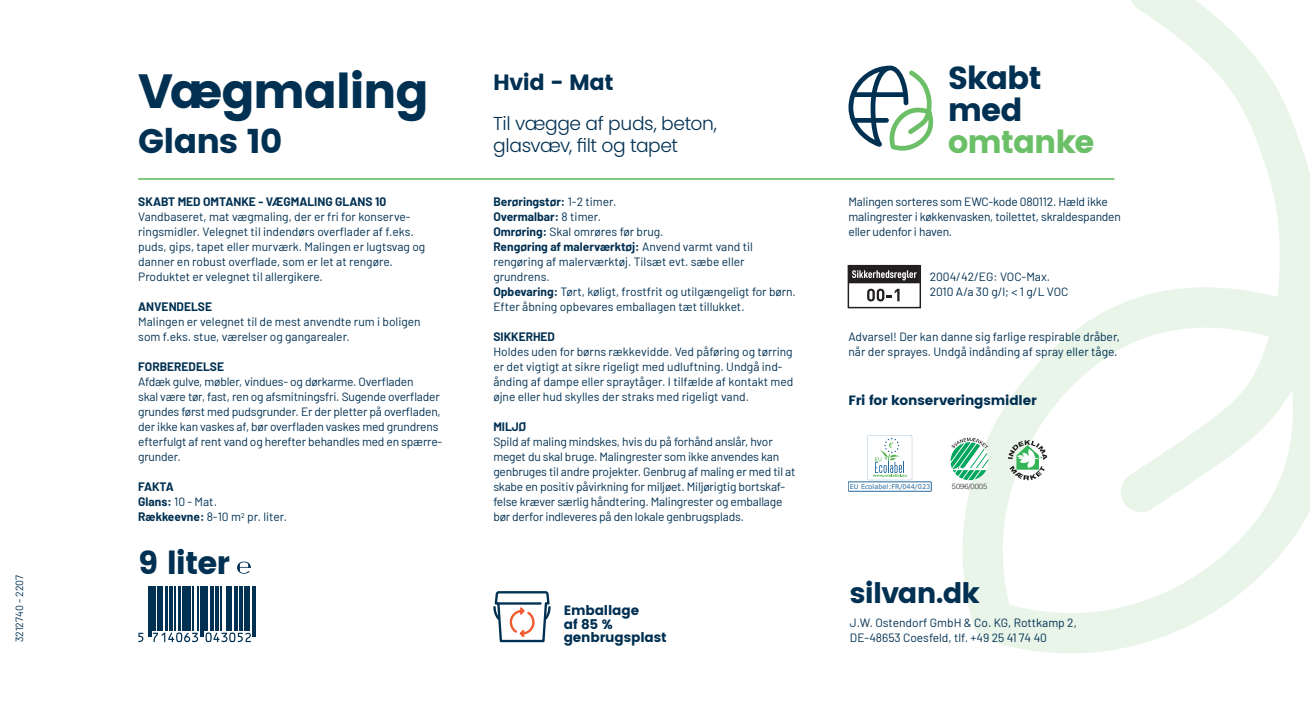
<style>
.page{position:relative;width:1310px;height:706px;background:#fff}
.page>*{position:absolute;margin:0;border:0;box-sizing:border-box;transform-origin:0 0}
.t1{font:48px "Poppins";letter-spacing:-.035em;color:#003052}
.t2{font:34.05px "Poppins";letter-spacing:-.025em;color:#003052}
.t3{font:31.8px/31.8px "Poppins";letter-spacing:-.03em;color:#003052}
.t4{font:31.8px "Poppins";letter-spacing:-.03em;color:#6bc067}
.t5{font:28.2px "Poppins";letter-spacing:-.03em;color:#003052}
.t6{font:22.05px "Poppins";letter-spacing:-.025em;color:#003052}
.t7{font:300 18.75px/22px "Poppins";letter-spacing:-.02em;color:#003052}
.t8{font:13.5px/13.5px "Poppins";letter-spacing:-.01em;color:#003052}
.t9{font:12px/15px "Barlow";letter-spacing:-.01em;color:#003052}
.t10{font:700 12px/15px "Barlow";color:#003052}
.t11{font:10.5px "Barlow";color:#003052}
.t12{font:300 7.5px "Helvetica";color:#231f20}
.t13{font:6.6px "Verdana";color:#26699e}
.s1{font-weight:400}
.s2{font-weight:700}
</style>
<div class="page">
<svg style="left:963px;top:0;width:347px;height:653px"></svg>
<svg style="left:848px;top:66px;width:86px;height:85px"></svg>
<svg style="left:237px;top:561px;width:14px;height:13px"></svg>
<svg style="left:493px;top:591px;width:57px;height:51px"></svg>
<svg style="left:138px;top:633px;width:5px;height:9px"></svg>
<hr style="left:148px;top:587px;width:1px;height:49px;background:#003052">
<hr style="left:150px;top:587px;width:1px;height:49px;background:#003052">
<hr style="left:153px;top:587px;width:3px;height:44px;background:#003052">
<hr style="left:157px;top:587px;width:2px;height:44px;background:#003052">
<hr style="left:160px;top:587px;width:3px;height:44px;background:#003052">
<hr style="left:165px;top:587px;width:2px;height:44px;background:#003052">
<hr style="left:170px;top:587px;width:3px;height:44px;background:#003052">
<hr style="left:174px;top:587px;width:1px;height:44px;background:#003052">
<hr style="left:179px;top:587px;width:2px;height:44px;background:#003052">
<hr style="left:182px;top:587px;width:1px;height:44px;background:#003052">
<hr style="left:184px;top:587px;width:1px;height:44px;background:#003052">
<hr style="left:187px;top:587px;width:4px;height:44px;background:#003052">
<svg style="left:153px;top:632px;width:45px;height:10px"></svg>
<hr style="left:192px;top:587px;width:1px;height:44px;background:#003052">
<hr style="left:198px;top:587px;width:1px;height:44px;background:#003052">
<hr style="left:200px;top:587px;width:1px;height:49px;background:#003052">
<hr style="left:202px;top:587px;width:1px;height:49px;background:#003052">
<hr style="left:205px;top:587px;width:3px;height:44px;background:#003052">
<hr style="left:210px;top:587px;width:1px;height:44px;background:#003052">
<hr style="left:213px;top:587px;width:1px;height:44px;background:#003052">
<hr style="left:215px;top:587px;width:3px;height:44px;background:#003052">
<hr style="left:220px;top:587px;width:2px;height:44px;background:#003052">
<hr style="left:226px;top:587px;width:1px;height:44px;background:#003052">
<hr style="left:228px;top:587px;width:4px;height:44px;background:#003052">
<hr style="left:234px;top:587px;width:1px;height:44px;background:#003052">
<hr style="left:236px;top:587px;width:1px;height:44px;background:#003052">
<hr style="left:240px;top:587px;width:3px;height:44px;background:#003052">
<svg style="left:205px;top:632px;width:46px;height:10px"></svg>
<hr style="left:244px;top:587px;width:3px;height:44px;background:#003052">
<hr style="left:248px;top:587px;width:2px;height:44px;background:#003052">
<hr style="left:252px;top:587px;width:1px;height:49px;background:#003052">
<hr style="left:254px;top:587px;width:1px;height:49px;background:#003052">
<div style="left:847px;top:265px;width:74px;height:43px;border:1px solid #231f20"></div>
<div style="left:849px;top:266px;width:70px;height:17px;background:#231f20"></div>
<div style="left:848px;top:265px;width:72px;height:18px;border:1px solid #231f20"></div>
<svg style="left:867px;top:289px;width:32px;height:12px"></svg>
<svg style="left:852px;top:270px;width:65px;height:10px"></svg>
<hr style="left:138px;top:178px;width:976px;height:2px;background:#6bc067">
<svg style="left:867px;top:435px;width:45px;height:45px"></svg>
<div style="left:848px;top:482px;width:83px;height:9px;border:1px solid #26699e"></div>
<svg style="left:1008px;top:440px;width:39px;height:40px"></svg>
<svg style="left:950px;top:438px;width:38px;height:42px"></svg>
<p class="t11" style="left:12px;top:642px;width:69px;rotate:-90deg">3212740 - 2207</p>
<h1 class="t1" style="left:138px;top:63px;width:292px">Vægmaling</h1>
<h2 class="t2" style="left:138px;top:121px;width:146px">Glans 10</h2>
<p class="t10" style="left:138px;top:194px;width:249px">SKABT MED OMTANKE - VÆGMALING GLANS 10</p>
<p class="t9" style="left:138px;top:209px;width:289px">Vandbaseret, mat vægmaling, der er fri for konserve&shy;ringsmidler. Velegnet til indendørs overflader af f.eks. puds, gips, tapet eller murværk. Malingen er lugtsvag og danner en robust overflade, som er let at rengøre.<br>Produktet er velegnet til allergikere.</p>
<p class="t10" style="left:138px;top:299px;width:75px">ANVENDELSE</p>
<p class="t9" style="left:138px;top:314px;width:284px">Malingen er velegnet til de mest anvendte rum i boligen som f.eks. stue, værelser og gangarealer.</p>
<p class="t10" style="left:138px;top:359px;width:87px">FORBEREDELSE</p>
<p class="t9" style="left:138px;top:374px;width:305px">Afdæk gulve, møbler, vindues- og dørkarme. Overfladen<br>skal være tør, fast, ren og afsmitningsfri. Sugende overflader grundes først med pudsgrunder. Er der pletter på overfladen, der ikke kan vaskes af, bør overfladen vaskes med grundrens efterfulgt af rent vand og herefter behandles med en spærre&shy;grunder.</p>
<p class="t10" style="left:138px;top:479px;width:150px">FAKTA<br>Glans: <span class="s1">10 - Mat.<br></span>Rækkeevne: <span class="s1">8-10 m</span><sup>2</sup> <span class="s1">pr. liter.</span></p>
<h3 class="t3" style="left:138px;top:547px;width:93px">9 liter</h3>
<h3 class="t6" style="left:493px;top:70px;width:122px">Hvid - Mat</h3>
<h3 class="t7" style="left:493px;top:112px;width:225px">Til vægge af puds, beton, glasvæv, filt og tapet</h3>
<p class="t9" style="left:493px;top:194px;width:304px"><span class="s2">Berøringstør:</span> 1-2 timer.<br><span class="s2">Overmalbar:</span> 8 timer.<br><span class="s2">Omrøring:</span> Skal omrøres før brug.<br><span class="s2">Rengøring af malerværktøj:</span> Anvend varmt vand til rengøring af malerværktøj. Tilsæt evt. sæbe eller grundrens.<br><span class="s2">Opbevaring:</span> Tørt, køligt, frostfrit og utilgængeligt for børn.<br>Efter åbning opbevares emballagen tæt tillukket.</p>
<p class="t10" style="left:493px;top:329px;width:63px">SIKKERHED</p>
<p class="t9" style="left:493px;top:344px;width:301px">Holdes uden for børns rækkevidde. Ved påføring og tørring er det vigtigt at sikre rigeligt med udluftning. Undgå ind&shy;ånding af dampe eller spraytåger. I tilfælde af kontakt med øjne eller hud skylles der straks med rigeligt vand.</p>
<p class="t10" style="left:493px;top:419px;width:34px">MILJØ</p>
<p class="t9" style="left:493px;top:434px;width:304px">Spild af maling mindskes, hvis du på forhånd anslår, hvor meget du skal bruge. Malingrester som ikke anvendes kan genbruges til andre projekter. Genbrug af maling er med til at skabe en positiv påvirkning for miljøet. Miljørigtig bortskaf&shy;felse kræver særlig håndtering. Malingrester og emballage bør derfor indleveres på den lokale genbrugsplads.</p>
<p class="t8" style="left:564px;top:604px;width:104px">Emballage<br>af 85 % genbrugsplast</p>
<h3 class="t3" style="left:947px;top:62px;width:96px">Skabt med</h3>
<h3 class="t4" style="left:947px;top:123px;width:149px">omtanke</h3>
<p class="t9" style="left:848px;top:194px;width:274px">Malingen sorteres som EWC-kode 080112. Hæld ikke malingrester i køkkenvasken, toilettet, skraldespanden eller udenfor i haven.</p>
<p class="t9" style="left:929px;top:269px;width:140px">2004/42/EG: VOC-Max.<br>2010 A/a 30 g/l; &lt; 1 g/L VOC</p>
<p class="t9" style="left:848px;top:329px;width:273px">Advarsel! Der kan danne sig farlige respirable dråber, når der sprayes. Undgå indånding af spray eller tåge.</p>
<p class="t8" style="left:848px;top:394px;width:190px">Fri for konserveringsmidler</p>
<p class="t13" style="left:849px;top:482px;width:82px">EU Ecolabel:FR/044/023</p>
<p class="t12" style="left:952px;top:480px;width:37px">5096/0005</p>
<h3 class="t5" style="left:850px;top:577px;width:132px">silvan.dk</h3>
<p class="t9" style="left:850px;top:614px;width:228px">J.W. Ostendorf GmbH &amp; Co. KG, Rottkamp 2,<br>DE-48653 Coesfeld, tlf. +49 25 41 74 40</p>
</div>
